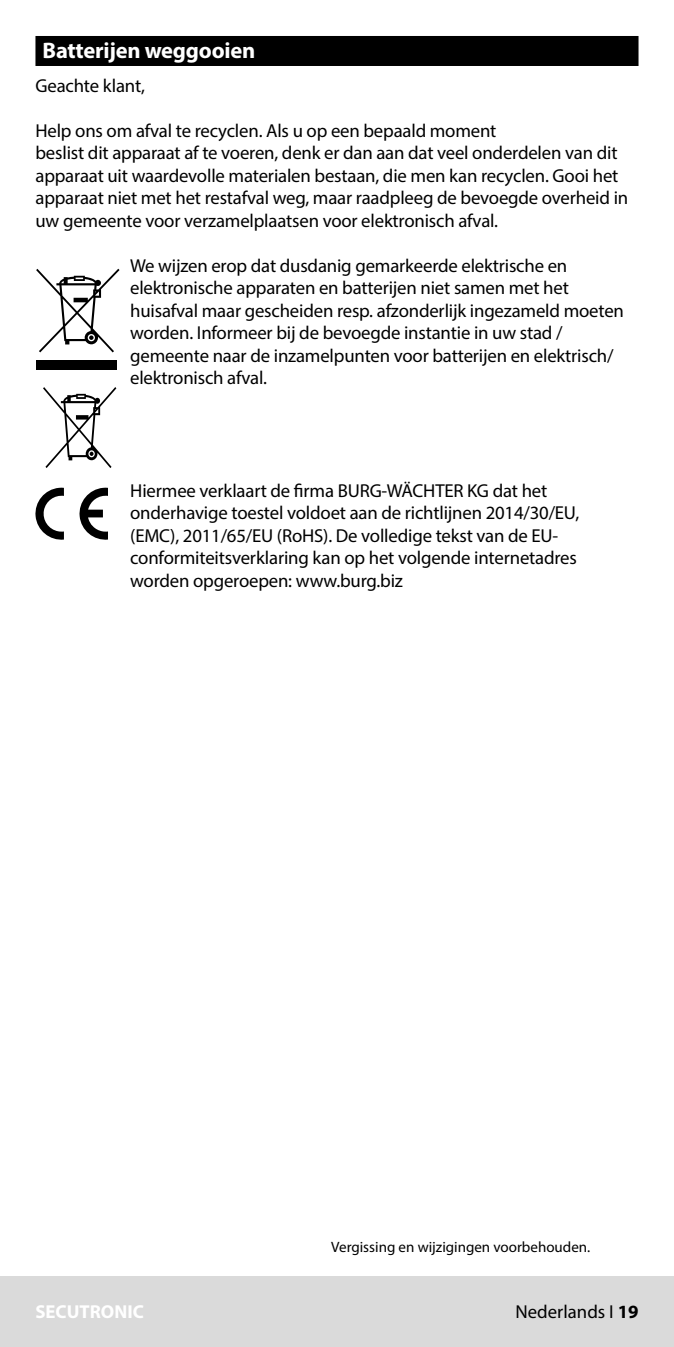
<style>
.page{position:relative;width:674px;height:1347px;background:#fff}
.page>*{position:absolute;margin:0;border:0;box-sizing:border-box;transform-origin:0 0}
.t1{font:700 22.5px "Myriad Pro";letter-spacing:-.01em;color:#fff}
.t2{font:18.75px/22.5px "Myriad Pro";letter-spacing:-.01em;color:#000}
.t3{font:700 18.75px "Myriad Pro";color:#fff}
.t4{font:15px "Myriad Pro";color:#000}
.s1{font-weight:700}
</style>
<div class="page">
<div style="left:0;top:1276px;width:673px;height:70px;background:#dadada"></div>
<div style="left:35px;top:36px;width:603px;height:30px;background:#000"></div>
<svg style="left:35px;top:487px;width:29px;height:53px"></svg>
<svg style="left:79px;top:487px;width:29px;height:53px"></svg>
<div style="left:36px;top:360px;width:81px;height:10px;background:#000"></div>
<svg style="left:36px;top:269px;width:83px;height:83px"></svg>
<svg style="left:43px;top:387px;width:73px;height:81px"></svg>
<p class="t1" style="left:43px;top:36px;width:214px">Batterijen weggooien</p>
<p class="t2" style="left:35px;top:74px;width:111px">Geachte klant,</p>
<p class="t2" style="left:35px;top:119px;width:594px">Help ons om afval te recyclen. Als u op een bepaald moment<br>beslist dit apparaat af te voeren, denk er dan aan dat veel onderdelen van dit apparaat uit waardevolle materialen bestaan, die men kan recyclen. Gooi het apparaat niet met het restafval weg, maar raadpleeg de bevoegde overheid in uw gemeente voor verzamelplaatsen voor elektronisch afval.</p>
<p class="t2" style="left:130px;top:254px;width:495px">We wijzen erop dat dusdanig gemarkeerde elektrische en elektronische apparaten en batterijen niet samen met het huisafval maar gescheiden resp. afzonderlijk ingezameld moeten worden. Informeer bij de bevoegde instantie in uw stad / gemeente naar de inzamelpunten voor batterijen en elektrisch/ elektronisch afval.</p>
<p class="t2" style="left:130px;top:479px;width:450px">Hiermee verklaart de firma BURG-WÄCHTER KG dat het onderhavige toestel voldoet aan de richtlijnen 2014/30/EU, (EMC), 2011/65/EU (RoHS). De volledige tekst van de EU&shy;conformiteitsverklaring kan op het volgende internetadres worden opgeroepen: www.burg.biz</p>
<p class="t4" style="left:331px;top:1237px;width:260px">Vergissing en wijzigingen voorbehouden.</p>
<p class="t3" style="left:35px;top:1299px;width:110px">SECUTRONIC</p>
<p class="t2" style="left:515px;top:1300px;width:124px">Nederlands I <span class="s1">19</span></p>
</div>
